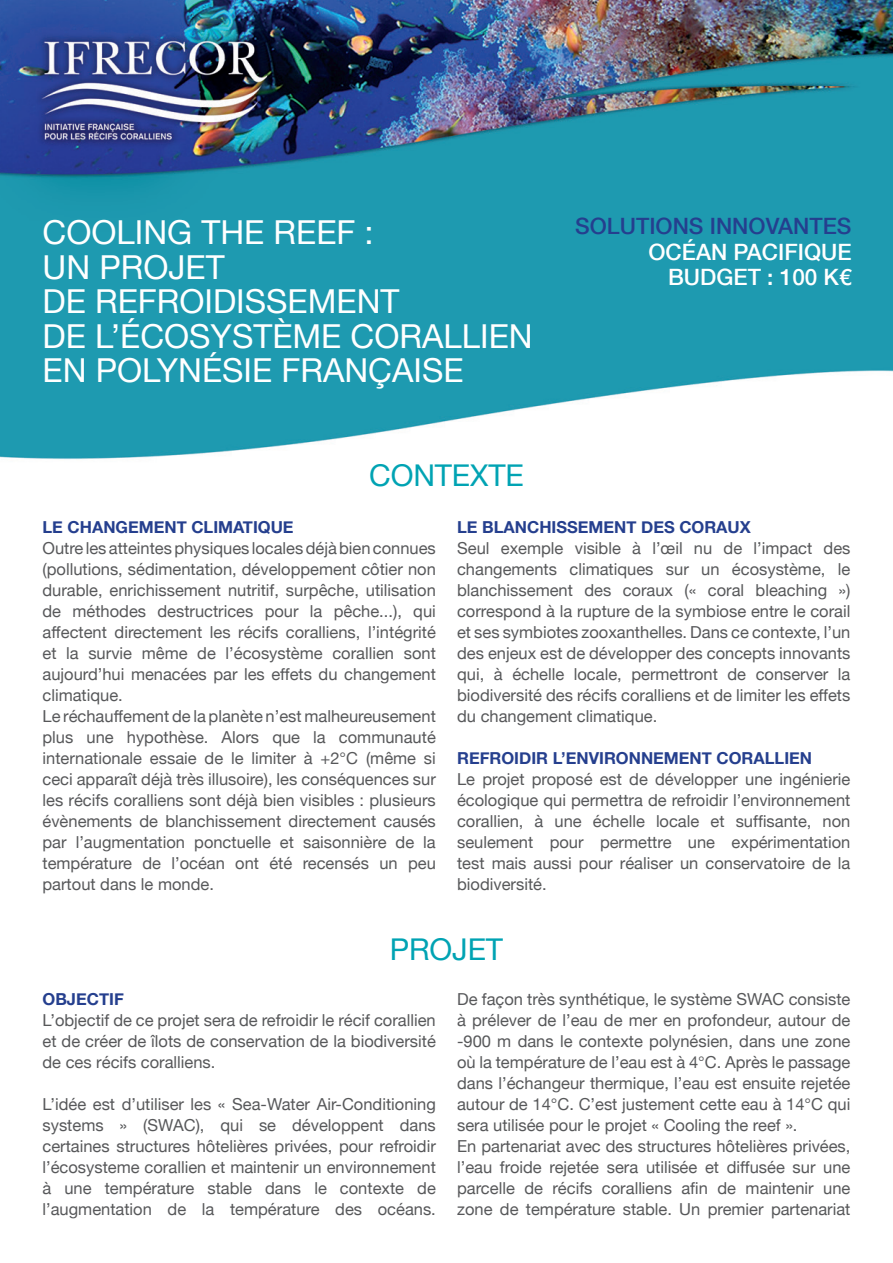
<style>
.page{position:relative;width:893px;height:1263px;background:#fff}
.page>*{position:absolute;margin:0;border:0;box-sizing:border-box;transform-origin:0 0}
.t1{font:33px/34.5px "Helvetica Neue";color:#fff}
.t2{font:30px "Helvetica Neue";letter-spacing:-.005em;color:#00a3b3}
.t3{font:500 22.5px/25.5px "Helvetica Neue";color:#fff;text-align:right}
.t4{font:500 22.5px "Helvetica Neue";color:#253f8e}
.t5{font:16.5px/21px "Helvetica Neue";color:#57585a;text-align:justify}
.t6{font:700 16.5px "Helvetica Neue";color:#253f8e}
</style>
<div class="page">
<img style="left:0;top:0;width:893px;height:459px">
<h1 class="t1" style="left:43px;top:215px;width:48px">Cool</h1>
<h1 class="t1" style="left:43px;top:215px;width:333px;text-indent:92px">ing the Reef : un projet<br>de refroidisse</h1>
<h1 class="t1" style="left:308px;top:284px;width:93px">ment</h1>
<h1 class="t1" style="left:43px;top:318px;width:122px">de l’écos</h1>
<h1 class="t1" style="left:211px;top:318px;width:163px">ystème corall</h1>
<h1 class="t1" style="left:480px;top:318px;width:54px">ien</h1>
<h1 class="t1" style="left:43px;top:353px;width:401px">en polynésie française</h1>
<h2 class="t2" style="left:369px;top:457px;width:156px">CONTEXTE</h2>
<h3 class="t4" style="left:575px;top:212px;width:278px">SOLUTIONS INNOVANTES</h3>
<h3 class="t3" style="left:648px;top:239px;width:204px">OCÉAN PACIFIQUE<br>BUDGET : 100 K€</h3>
<p class="t6" style="left:43px;top:517px;width:253px">LE CHANGEMENT CLIMATIQUE</p>
<p class="t5" style="left:43px;top:537px;width:395px;text-align:left">Outre les atteintes physiques locales déjà bien connues (pollutions, sédimentation, développement côtier non durable, enrichissement nutritif, surpêche, utilisation de méthodes destructrices pour la pêche...), qui affectent directement les récifs coralliens, l’intégrité et la survie même de l’écosystème corallien sont aujourd’hui menacées par les effets du changement climatique.<br>Le réchauffement de la planète n’est malheureusement plus une hypothèse. Alors que la communauté internationale essaie de le limiter à +2°C (même si ceci apparaît déjà très illusoire), les conséquences sur les récifs coralliens sont déjà bien visibles : plusieurs évènements de blanchissement directement causés par l’augmentation ponctuelle et saisonnière de la température de l’océan ont été recensés un peu partout dans le monde.</p>
<p class="t6" style="left:457px;top:517px;width:295px">LE BLANCHISSEMENT DES CORAUX</p>
<p class="t5" style="left:457px;top:537px;width:395px">Seul exemple visible à l’œil nu de l’impact des changements climatiques sur un écosystème, le blanchissement des coraux (« coral bleaching ») correspond à la rupture de la symbiose entre le corail et ses symbiotes zooxanthelles. Dans ce contexte, l’un des enjeux est de développer des concepts innovants qui, à échelle locale, permettront de conserver la biodiversité des récifs coralliens et de limiter les effets du changement climatique.</p>
<p class="t6" style="left:457px;top:748px;width:357px">REFROIDIR L’ENVIRONNEMENT CORALLIEN</p>
<p class="t5" style="left:457px;top:768px;width:395px">Le projet proposé est de développer une ingénierie écologique qui permettra de refroidir l’environnement corallien, à une échelle locale et suffisante, non seulement pour permettre une expérimentation test mais aussi pour réaliser un conservatoire de la biodiversité.</p>
<h2 class="t2" style="left:390px;top:931px;width:115px">projet</h2>
<p class="t6" style="left:43px;top:989px;width:44px">Objectif</p>
<p class="t5" style="left:43px;top:1009px;width:395px">L’objectif de ce projet sera de refroidir le récif corallien et de créer de îlots de conservation de la biodiversité de ces récifs coralliens.</p>
<p class="t5" style="left:43px;top:1093px;width:395px">L’idée est d’utiliser les « Sea-Water Air-Conditioning systems » (SWAC), qui se développent dans certaines structures hôtelières privées, pour refroidir l’écosysteme corallien et maintenir un environnement à une température stable dans le contexte de l’augmentation de la température des océans.</p>
<p class="t5" style="left:457px;top:988px;width:395px;text-align:left">De façon très synthétique, le système SWAC consiste à prélever de l’eau de mer en profondeur, autour de -900 m dans le contexte polynésien, dans une zone où la température de l’eau est à 4°C. Après le passage dans l’échangeur thermique, l’eau est ensuite rejetée autour de 14°C. C’est justement cette eau à 14°C qui sera utilisée pour le projet « Cooling the reef ».<br>En partenariat avec des structures hôtelières privées, l’eau froide rejetée sera utilisée et diffusée sur une parcelle de récifs coralliens afin de maintenir une zone de température stable. Un premier partenariat</p>
</div>
